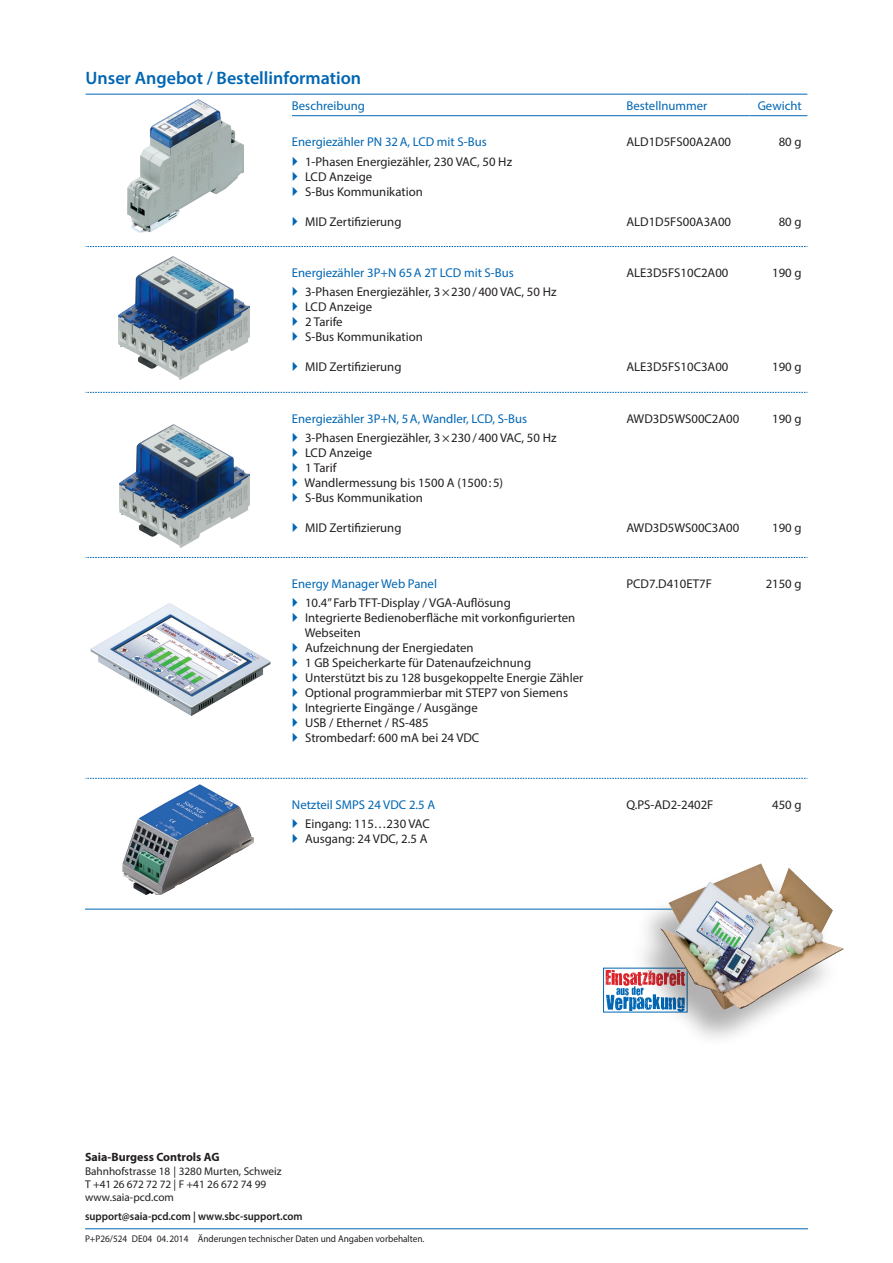
<style>
.page{position:relative;width:893px;height:1263px;background:#fff}
.page>*{position:absolute;margin:0;border:0;box-sizing:border-box;transform-origin:0 0}
.t1{font:600 18px "Myriad Pro";color:#0166b3}
.t2{font:12.75px/15px "Myriad Pro";color:#231f20}
.t3{font:12.75px "Myriad Pro";color:#0166b3}
.SBC__bold__8pt{font:700 12px "Myriad Pro";color:#231f20}
.Adresse__7_5pt{font:11.25px "Myriad Pro";color:#231f20}
.Support-Zeile__semib{font:600 11.25px "Myriad Pro";color:#231f20;scale:.95 1}
.Fusszeile_mit_Nummer{font:9.75px "Myriad Pro";color:#231f20;scale:.95 1}
</style>
<div class="page">
<div style="left:603px;top:968px;width:84px;height:44px;border:1px solid #0166b3"></div>
<svg style="left:606px;top:970px;width:21px;height:42px"></svg>
<svg style="left:86px;top:778px;width:722px;height:1px"></svg>
<hr style="left:85px;top:909px;width:207px;height:1px;background:#0166b3">
<hr style="left:292px;top:909px;width:334px;height:1px;background:#0166b3">
<hr style="left:626px;top:909px;width:123px;height:1px;background:#0166b3">
<hr style="left:86px;top:94px;width:206px;height:1px;background:#0166b3">
<svg style="left:86px;top:246px;width:722px;height:1px"></svg>
<hr style="left:292px;top:94px;width:334px;height:1px;background:#0166b3">
<hr style="left:626px;top:94px;width:123px;height:1px;background:#0166b3">
<hr style="left:749px;top:94px;width:58px;height:1px;background:#0166b3">
<hr style="left:292px;top:115px;width:334px;height:1px;background:#0166b3">
<hr style="left:626px;top:115px;width:123px;height:1px;background:#0166b3">
<hr style="left:749px;top:115px;width:58px;height:1px;background:#0166b3">
<svg style="left:86px;top:392px;width:722px;height:1px"></svg>
<svg style="left:86px;top:557px;width:722px;height:1px"></svg>
<hr style="left:85px;top:1228px;width:723px;height:1px;background:#0166b3">
<img style="left:90px;top:603px;width:181px;height:113px">
<img style="left:128px;top:100px;width:116px;height:132px">
<img style="left:119px;top:257px;width:130px;height:122px">
<img style="left:119px;top:424px;width:130px;height:123px">
<img style="left:122px;top:784px;width:131px;height:110px">
<div style="left:627px;top:867px;width:214px;height:181px;background:#231f20;opacity:.35"></div>
<img style="left:660px;top:863px;width:183px;height:147px">
<p class="t1" style="left:86px;top:66px;width:277px">Unser Angebot / Bestellinformation</p>
<p class="t3" style="left:292px;top:98px;width:75px">Beschreibung</p>
<p class="t3" style="left:626px;top:98px;width:82px">Bestellnummer</p>
<p class="t3" style="left:758px;top:98px;width:46px">Gewicht</p>
<p class="t3" style="left:292px;top:134px;width:196px">Energiezähler PN 32A, LCD mit S-Bus</p>
<p class="t2" style="left:305px;top:154px;width:209px">1-Phasen Energiezähler, 230 VAC, 50 Hz</p>
<p class="t2" style="left:305px;top:169px;width:69px">LCD Anzeige</p>
<p class="t2" style="left:305px;top:184px;width:119px">S-Bus Kommunikation</p>
<p class="t2" style="left:305px;top:214px;width:98px">MID Zertifizierung</p>
<p class="t2" style="left:626px;top:134px;width:106px">ALD1D5FS00A2A00</p>
<p class="t2" style="left:779px;top:134px;width:24px">80g</p>
<p class="t2" style="left:626px;top:214px;width:106px">ALD1D5FS00A3A00</p>
<p class="t2" style="left:779px;top:214px;width:24px">80g</p>
<p class="t3" style="left:292px;top:265px;width:223px">Energiezähler 3P+N 65A 2T LCD mit S-Bus</p>
<p class="t2" style="left:305px;top:284px;width:253px">3-Phasen Energiezähler, 3×230/400 VAC, 50 Hz</p>
<p class="t2" style="left:305px;top:299px;width:69px">LCD Anzeige</p>
<p class="t2" style="left:305px;top:314px;width:39px">2 Tarife</p>
<p class="t2" style="left:305px;top:329px;width:119px">S-Bus Kommunikation</p>
<p class="t2" style="left:305px;top:359px;width:98px">MID Zertifizierung</p>
<p class="t3" style="left:292px;top:411px;width:237px">Energiezähler 3P+N, 5A, Wandler, LCD, S-Bus</p>
<p class="t2" style="left:305px;top:430px;width:253px">3-Phasen Energiezähler, 3×230/400 VAC, 50 Hz</p>
<p class="t2" style="left:305px;top:445px;width:69px">LCD Anzeige</p>
<p class="t2" style="left:305px;top:460px;width:33px">1 Tarif</p>
<p class="t2" style="left:305px;top:475px;width:200px">Wandlermessung bis 1500 A (1500:5)</p>
<p class="t2" style="left:305px;top:490px;width:119px">S-Bus Kommunikation</p>
<p class="t2" style="left:305px;top:520px;width:98px">MID Zertifizierung</p>
<p class="t3" style="left:292px;top:576px;width:147px">Energy Manager Web Panel</p>
<p class="t2" style="left:305px;top:595px;width:207px">10.4” Farb TFT-Display / VGA-Auflösung</p>
<p class="t2" style="left:305px;top:610px;width:272px">Integrierte Bedienoberfläche mit vorkonfigurierten<br>Webseiten</p>
<p class="t2" style="left:305px;top:640px;width:170px">Aufzeichnung der Energiedaten</p>
<p class="t2" style="left:305px;top:655px;width:228px">1 GB Speicherkarte für Datenaufzeichnung</p>
<p class="t2" style="left:305px;top:670px;width:280px">Unterstützt bis zu 128 busgekoppelte Energie Zähler</p>
<p class="t2" style="left:305px;top:685px;width:264px">Optional programmierbar mit STEP7 von Siemens</p>
<p class="t2" style="left:305px;top:700px;width:174px">Integrierte Eingänge / Ausgänge</p>
<p class="t2" style="left:305px;top:715px;width:125px">USB / Ethernet / RS-485</p>
<p class="t2" style="left:305px;top:730px;width:176px">Strombedarf: 600 mA bei 24 VDC</p>
<p class="t3" style="left:292px;top:797px;width:145px">Netzteil SMPS 24 VDC 2.5 A</p>
<p class="t2" style="left:305px;top:816px;width:126px">Eingang: 115…230 VAC</p>
<p class="t2" style="left:305px;top:831px;width:124px">Ausgang: 24 VDC, 2.5 A</p>
<p class="t2" style="left:626px;top:265px;width:104px">ALE3D5FS10C2A00</p>
<p class="t2" style="left:772px;top:265px;width:31px">190 g</p>
<p class="t2" style="left:626px;top:359px;width:104px">ALE3D5FS10C3A00</p>
<p class="t2" style="left:772px;top:359px;width:31px">190 g</p>
<p class="t2" style="left:626px;top:411px;width:114px">AWD3D5WS00C2A00</p>
<p class="t2" style="left:772px;top:411px;width:31px">190 g</p>
<p class="t2" style="left:626px;top:520px;width:114px">AWD3D5WS00C3A00</p>
<p class="t2" style="left:772px;top:520px;width:31px">190 g</p>
<p class="t2" style="left:626px;top:576px;width:87px">PCD7.D410ET7F</p>
<p class="t2" style="left:766px;top:576px;width:37px">2150 g</p>
<p class="t2" style="left:626px;top:797px;width:89px">Q.PS-AD2-2402F</p>
<p class="t2" style="left:772px;top:797px;width:31px">450 g</p>
<p class="SBC__bold__8pt" style="left:85px;top:1149px;width:136px">Saia-Burgess Controls AG</p>
<p class="Adresse__7_5pt" style="left:85px;top:1165px;width:198px">Bahnhofstrasse 18 | 3280 Murten, Schweiz</p>
<p class="Adresse__7_5pt" style="left:85px;top:1177px;width:183px">T +41 26 672 72 72 | F +41 26 672 74 99</p>
<p class="Adresse__7_5pt" style="left:85px;top:1190px;width:90px">www.saia-pcd.com</p>
<p class="Support-Zeile__semib" style="left:85px;top:1209px;width:230px">support@saia-pcd.com | www.sbc-support.com</p>
<p class="Fusszeile_mit_Nummer" style="left:85px;top:1232px;width:359px">P+P26/524 DE04 04.2014 Änderungen technischer Daten und Angaben vorbehalten.</p>
</div>
